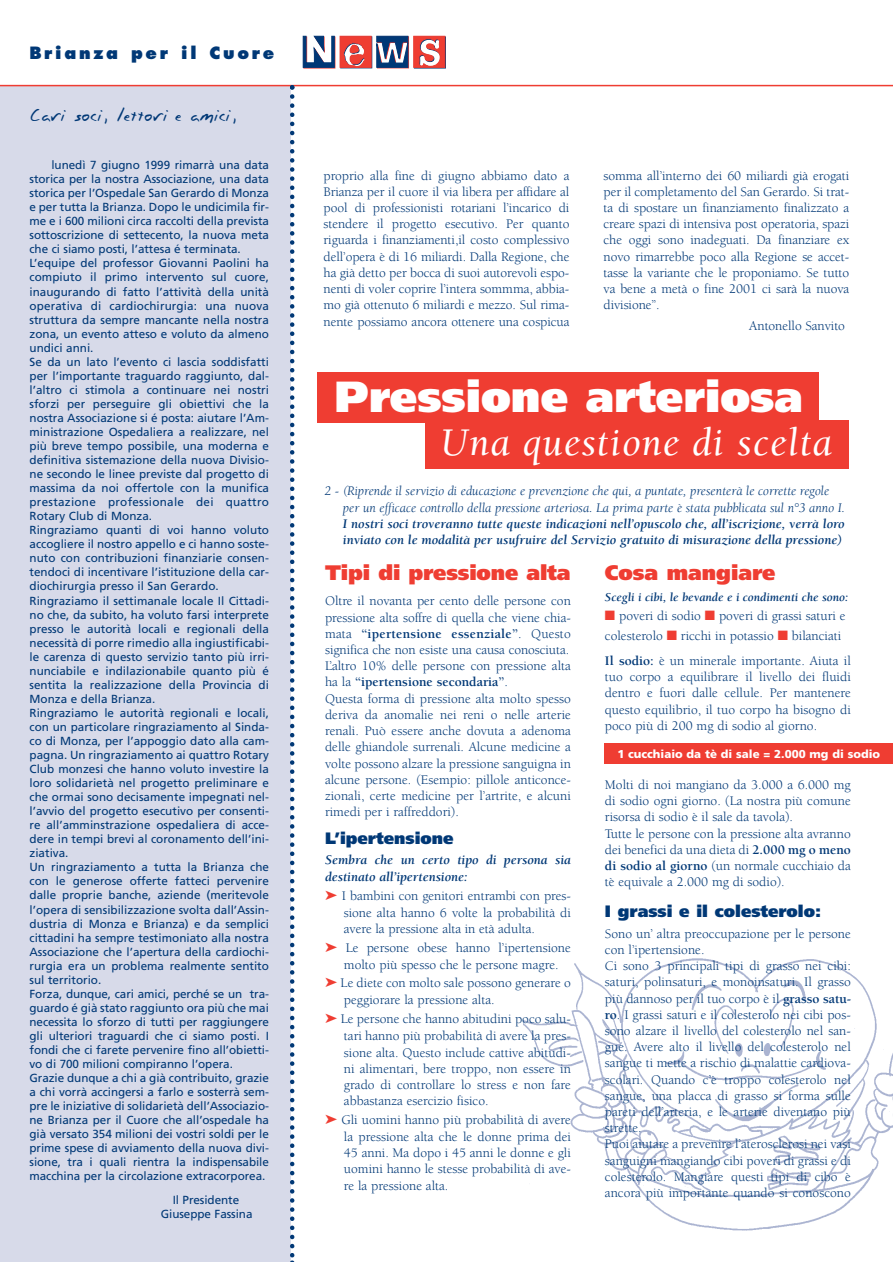
<style>
.page{position:relative;width:893px;height:1262px;background:#fff}
.page>*{position:absolute;margin:0;border:0;box-sizing:border-box;transform-origin:0 0}
.t1{font:900 43.5px "Frutiger";color:#fff}
.t2{font:italic 40.2px "Berkeley";letter-spacing:.025em;color:#fff}
.t3{font:900 21px "Frutiger";letter-spacing:-.005em;color:#ef3d32}
.t4{font:900 16.5px "Frutiger";color:#003876}
.t5{font:16.5px "Paulson";letter-spacing:.065em;color:#003876}
.t6{font:800 16.5px "Futura";letter-spacing:.165em;color:#003876}
.t7{font:13.5px/16.2px "Berkeley";color:#003876;text-align:justify}
.t8{font:italic 700 13.5px/16.2px "Berkeley";color:#003876}
.t9{font:italic 13.5px/16.2px "Berkeley";color:#003876}
.t10{font:italic 700 12.3px "Berkeley";color:#003876}
.t11{font:11.7px/14.1px "Frutiger";color:#003876}
.t12{font:900 11.4px "Frutiger";color:#fff}
.s1{font-weight:700}
.s2{color:#ef3d32}
</style>
<div class="page">
<div style="left:0;top:86px;width:290px;height:1176px;background:#d7dae9"></div>
<hr style="left:0;top:85px;width:892px;height:1px;background:#ef3d32">
<img style="left:523px;top:958px;width:369px;height:273px">
<svg style="left:290px;top:85px;width:4px;height:1177px"></svg>
<svg style="left:303px;top:36px;width:142px;height:32px"></svg>
<div style="left:317px;top:373px;width:502px;height:50px;background:#ef3d32"></div>
<div style="left:425px;top:420px;width:424px;height:49px;background:#ef3d32"></div>
<div style="left:604px;top:743px;width:288px;height:20px;background:#ef3d32"></div>
<p class="t6" style="left:29px;top:46px;width:246px">Brianza per il Cuore</p>
<p class="t5" style="left:30px;top:107px;width:208px">Cari soci, lettori e amici,</p>
<p class="t11" style="left:30px;top:159px;width:241px;text-indent:22px">lunedì 7 giugno 1999 rimarrà una data storica per la nostra Associazione, una data storica per l’Ospedale San Gerardo di Monza e per tutta la Brianza. Dopo le undicimila fir&shy;me e i 600 milioni circa raccolti della prevista sottoscrizione di settecento, la nuova meta che ci siamo posti, l’attesa é terminata.<br>L’equipe del professor Giovanni Paolini ha compiuto il primo intervento sul cuore, inaugurando di fatto l’attività della unità operativa di cardiochirurgia: una nuova struttura da sempre mancante nella nostra zona, un evento atteso e voluto da almeno undici anni.<br>Se da un lato l’evento ci lascia soddisfatti per l’importante traguardo raggiunto, dal&shy;l’altro ci stimola a continuare nei nostri sforzi per perseguire gli obiettivi che la nostra Associazione si é posta: aiutare l’Am&shy;ministrazione Ospedaliera a realizzare, nel più breve tempo possibile, una moderna e definitiva sistemazione della nuova Divisio&shy;ne secondo le linee previste dal progetto di massima da noi offertole con la munifica prestazione professionale dei quattro Rotary Club di Monza.<br>Ringraziamo quanti di voi hanno voluto accogliere il nostro appello e ci hanno soste&shy;nuto con contribuzioni finanziarie consen&shy;tendoci di incentivare l’istituzione della car&shy;diochirurgia presso il San Gerardo.<br>Ringraziamo il settimanale locale Il Cittadi&shy;no che, da subito, ha voluto farsi interprete presso le autorità locali e regionali della necessità di porre rimedio alla ingiustificabi&shy;le carenza di questo servizio tanto più irri&shy;nunciabile e indilazionabile quanto più é sentita la realizzazione della Provincia di Monza e della Brianza.<br>Ringraziamo le autorità regionali e locali, con un particolare ringraziamento al Sinda&shy;co di Monza, per l’appoggio dato alla cam&shy;pagna. Un ringraziamento ai quattro Rotary Club monzesi che hanno voluto investire la loro solidarietà nel progetto preliminare e che ormai sono decisamente impegnati nel&shy;l’avvio del progetto esecutivo per consenti&shy;re all’amminstrazione ospedaliera di acce&shy;dere in tempi brevi al coronamento dell’ini&shy;ziativa.<br>Un ringraziamento a tutta la Brianza che con le generose offerte fatteci pervenire dalle proprie banche, aziende (meritevole l’opera di sensibilizzazione svolta dall’Assin&shy;dustria di Monza e Brianza) e da semplici cittadini ha sempre testimoniato alla nostra Associazione che l’apertura della cardiochi&shy;rurgia era un problema realmente sentito sul territorio.<br>Forza, dunque, cari amici, perché se un tra&shy;guardo é già stato raggiunto ora più che mai necessita lo sforzo di tutti per raggiungere gli ulteriori traguardi che ci siamo posti. I fondi che ci farete pervenire fino all’obietti&shy;vo di 700 milioni compiranno l’opera.<br>Grazie dunque a chi a già contribuito, grazie a chi vorrà accingersi a farlo e sosterrà sem&shy;pre le iniziative di solidarietà dell’Associazio&shy;ne Brianza per il Cuore che all’ospedale ha già versato 354 milioni dei vostri soldi per le prime spese di avviamento della nuova divi&shy;sione, tra i quali rientra la indispensabile macchina per la circolazione extracorporea.</p>
<p class="t11" style="left:161px;top:1194px;width:93px;line-height:13.5px;text-align:center">Il Presidente<br>Giuseppe Fassina</p>
<p class="t7" style="left:323px;top:168px;width:247px">proprio alla fine di giugno abbiamo dato a Brianza per il cuore il via libera per affidare al pool di professionisti rotariani l’incarico di stendere il progetto esecutivo. Per quanto riguarda i finanziamenti,il costo complessivo dell’opera è di 16 miliardi. Dalla Regione, che ha già detto per bocca di suoi autorevoli espo&shy;nenti di voler coprire l’intera sommma, abbia&shy;mo già ottenuto 6 miliardi e mezzo. Sul rima&shy;nente possiamo ancora ottenere una cospicua</p>
<p class="t7" style="left:603px;top:168px;width:247px">somma all’interno dei 60 miliardi già erogati per il completamento del San Gerardo. Si trat&shy;ta di spostare un finanziamento finalizzato a creare spazi di intensiva post operatoria, spazi che oggi sono inadeguati. Da finanziare ex novo rimarrebbe poco alla Regione se accet&shy;tasse la variante che le proponiamo. Se tutto va bene a metà o fine 2001 ci sarà la nuova divisione”.</p>
<p class="t7" style="left:749px;top:319px;width:97px">Antonello Sanvito</p>
<h1 class="t1" style="left:334px;top:379px;width:470px">Pressione arteriosa</h1>
<h2 class="t2" style="left:440px;top:427px;width:393px">Una questione di scelta</h2>
<p class="t9" style="left:343px;top:484px;width:503px;text-indent:-18px">2 - (Riprende il servizio di educazione e prevenzione che qui, a puntate, presenterà le corrette regole per un efficace controllo della pressione arteriosa. La prima parte è stata pubblicata sul n°3 anno I.</p>
<p class="t8" style="left:343px;top:516px;width:503px">I nostri soci troveranno tutte queste indicazioni nell’opuscolo che, all’iscrizione, verrà loro inviato con le modalità per usufruire del Servizio gratuito di misurazione della pressione)</p>
<h3 class="t3" style="left:325px;top:564px;width:247px">Tipi di pressione alta</h3>
<p class="t7" style="left:325px;top:594px;width:247px;text-align:left">Oltre il novanta per cento delle persone con pressione alta soffre di quella che viene chia&shy;mata <span class="s1">“ipertensione essenziale”</span>. Questo significa che non esiste una causa conosciuta.<br>L’altro 10% delle persone con pressione alta ha la <span class="s1">“ipertensione secondaria”</span>.<br>Questa forma di pressione alta molto spesso deriva da anomalie nei reni o nelle arterie renali. Può essere anche dovuta a adenoma delle ghiandole surrenali. Alcune medicine a volte possono alzare la pressione sanguigna in alcune persone. (Esempio: pillole anticonce&shy;zionali, certe medicine per l’artrite, e alcuni rimedi per i raffreddori).</p>
<p class="t4" style="left:325px;top:831px;width:130px">L’ipertensione</p>
<p class="t8" style="left:325px;top:853px;width:247px">Sembra che un certo tipo di persona sia destinato all’ipertensione:</p>
<p class="t7" style="left:344px;top:888px;width:228px;line-height:16.6px;text-indent:-19px"><span class="s2">➤</span> I bambini con genitori entrambi con pres&shy;sione alta hanno 6 volte la probabilità di avere la pressione alta in età adulta.</p>
<p class="t7" style="left:325px;top:940px;width:247px;line-height:17px;text-align:center"><span class="s2">➤</span> Le persone obese hanno l’ipertensione molto più spesso che le persone magre.</p>
<p class="t7" style="left:344px;top:976px;width:228px;line-height:17px;text-indent:-19px"><span class="s2">➤</span> Le diete con molto sale possono generare o peggiorare la pressione alta.</p>
<p class="t7" style="left:344px;top:1012px;width:228px;text-indent:-19px"><span class="s2">➤</span> Le persone che hanno abitudini poco salu&shy;tari hanno più probabilità di avere la pres&shy;sione alta. Questo include cattive abitudi&shy;ni alimentari, bere troppo, non essere in grado di controllare lo stress e non fare abbastanza esercizio fisico.</p>
<p class="t7" style="left:344px;top:1112px;width:228px;text-indent:-19px"><span class="s2">➤</span> Gli uomini hanno più probabilità di avere la pressione alta che le donne prima dei 45 anni. Ma dopo i 45 anni le donne e gli uomini hanno le stesse probabilità di ave&shy;re la pressione alta.</p>
<h3 class="t3" style="left:605px;top:564px;width:172px">Cosa mangiare</h3>
<p class="t10" style="left:605px;top:592px;width:245px">Scegli i cibi, le bevande e i condimenti che sono:</p>
<p class="t7" style="left:605px;top:607px;width:242px;line-height:19.5px"><span class="s2">■</span> poveri di sodio <span class="s2">■</span> poveri di grassi saturi e colesterolo <span class="s2">■</span> ricchi in potassio <span class="s2">■</span> bilanciati</p>
<p class="t7" style="left:605px;top:654px;width:247px"><span class="s1">Il sodio:</span> è un minerale importante. Aiuta il tuo corpo a equilibrare il livello dei fluidi dentro e fuori dalle cellule. Per mantenere questo equilibrio, il tuo corpo ha bisogno di poco più di 200 mg di sodio al giorno.</p>
<p class="t12" style="left:617px;top:749px;width:264px">1 cucchiaio da tè di sale = 2.000 mg di sodio</p>
<p class="t7" style="left:605px;top:778px;width:247px;text-align:left">Molti di noi mangiano da 3.000 a 6.000 mg di sodio ogni giorno. (La nostra più comune risorsa di sodio è il sale da tavola).<br>Tutte le persone con la pressione alta avranno dei benefici da una dieta di <span class="s1">2.000 mg o meno di sodio al giorno</span> (un normale cucchiaio da tè equivale a 2.000 mg di sodio).</p>
<p class="t4" style="left:605px;top:904px;width:218px">I grassi e il colesterolo:</p>
<p class="t7" style="left:605px;top:926px;width:247px;text-align:left">Sono un’ altra preoccupazione per le persone con l’ipertensione.<br>Ci sono 3 principali tipi di grasso nei cibi: saturi, polinsaturi, e monoinsaturi. Il grasso più dannoso per il tuo corpo è il <span class="s1">grasso satu&shy;ro</span>. I grassi saturi e il colesterolo nei cibi pos&shy;sono alzare il livello del colesterolo nel san&shy;gue. Avere alto il livello del colesterolo nel sangue ti mette a rischio di malattie cardiova&shy;scolari. Quando c’è troppo colesterolo nel sangue, una placca di grasso si forma sulle pareti dell’arteria, e le arterie diventano più strette.<br>Puoi aiutare a prevenire l’aterosclerosi nei vasi sanguigni mangiando cibi poveri di grassi e di colesterolo. Mangiare questi tipi di cibo è ancora più importante quando si conoscono</p>
</div>
